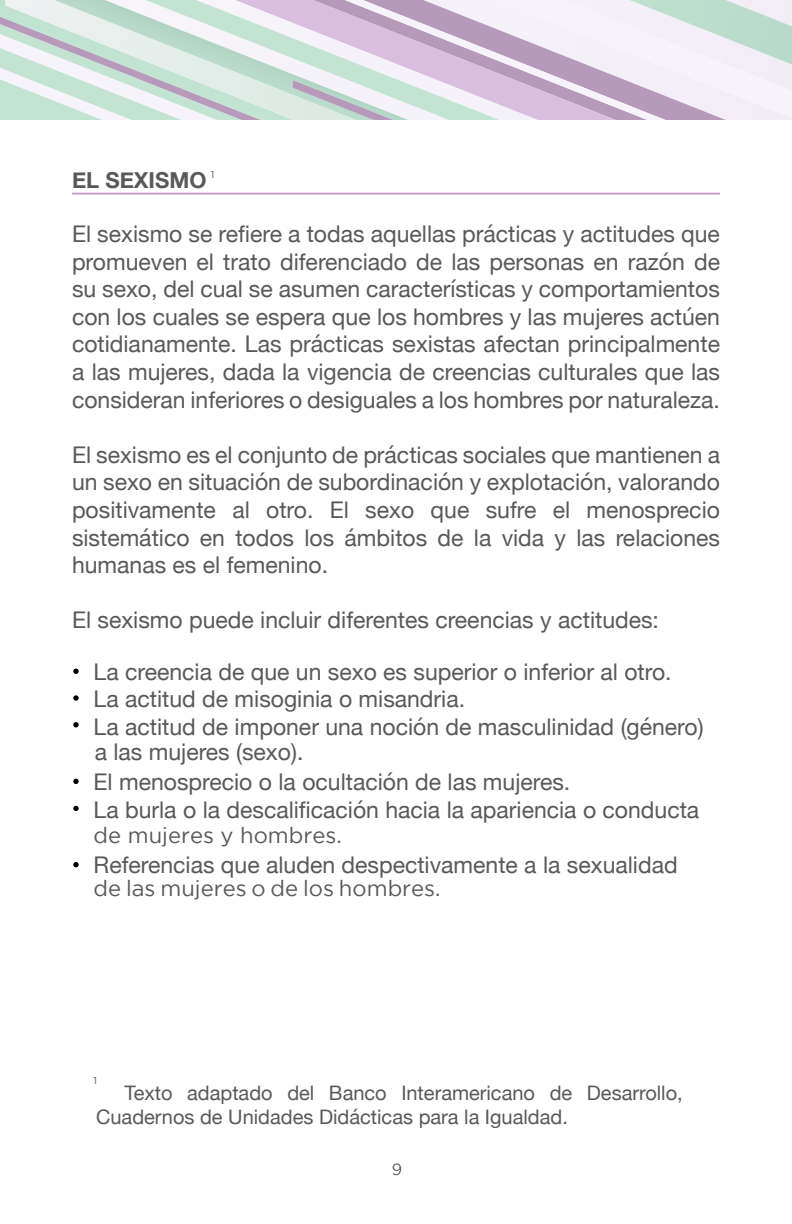
<style>
.page{position:relative;width:792px;height:1224px;background:#fff}
.page>*{position:absolute;margin:0;border:0;box-sizing:border-box;transform-origin:0 0}
.t1{font:23px/27.6px "Helvetica Neue";color:#58595b;text-align:justify}
.t2{font:22px "Gotham";color:#58595b}
.t3{font:700 22px "Helvetica Neue";color:#58595b}
.t4{font:20px/24px "Helvetica Neue";color:#58595b}
.t5{font:16px "Gotham";color:#58595b}
.t6{font:10px "Gotham";color:#58595b}
</style>
<div class="page">
<div style="left:726px;top:76px;width:66px;height:44px;background:#f6f4fa"></div>
<svg style="left:5px;top:0;width:159px;height:120px"></svg>
<svg style="left:726px;top:0;width:66px;height:76px"></svg>
<svg style="left:665px;top:0;width:61px;height:120px;fill:#f3eef7"></svg>
<svg style="left:164px;top:0;width:109px;height:120px"></svg>
<svg style="left:273px;top:0;width:392px;height:120px"></svg>
<svg style="left:293px;top:80px;width:100px;height:40px"></svg>
<hr style="left:72px;top:193px;width:648px;height:2px;background:#c9a3cd">
<svg style="left:73px;top:669px;width:6px;height:5px"></svg>
<svg style="left:73px;top:695px;width:6px;height:6px"></svg>
<svg style="left:73px;top:722px;width:6px;height:5px"></svg>
<svg style="left:73px;top:779px;width:6px;height:5px"></svg>
<svg style="left:73px;top:806px;width:6px;height:5px"></svg>
<svg style="left:73px;top:862px;width:6px;height:5px"></svg>
<p class="t6" style="left:211px;top:169px;width:5px">1</p>
<p class="t3" style="left:72px;top:163px;width:136px">EL SEXISMO</p>
<p class="t1" style="left:72px;top:221px;width:650px">El sexismo se refiere a todas aquellas prácticas y actitudes que promueven el trato diferenciado de las personas en razón de su sexo, del cual se asumen características y comportamientos con los cuales se espera que los hombres y las mujeres actúen cotidianamente. Las prácticas sexistas afectan principalmente a las mujeres, dada la vigencia de creencias culturales que las consideran inferiores o desiguales a los hombres por naturaleza.</p>
<p class="t1" style="left:72px;top:442px;width:650px">El sexismo es el conjunto de prácticas sociales que mantienen a un sexo en situación de subordinación y explotación, valorando positivamente al otro. El sexo que sufre el menosprecio sistemático en todos los ámbitos de la vida y las relaciones humanas es el femenino.</p>
<p class="t1" style="left:72px;top:608px;width:589px">El sexismo puede incluir diferentes creencias y actitudes:</p>
<p class="t1" style="left:94px;top:659px;width:612px;text-align:left">La creencia de que un sexo es superior o inferior al otro.<br>La actitud de misoginia o misandria.<br>La actitud de imponer una noción de masculinidad (género)</p>
<p class="t1" style="left:94px;top:770px;width:607px">El menosprecio o la ocultación de las mujeres.<br>La burla o la descalificación hacia la apariencia o conducta</p>
<p class="t1" style="left:94px;top:852px;width:586px">Referencias que aluden despectivamente a la sexualidad</p>
<p class="t1" style="left:95px;top:740px;width:210px">a las mujeres (sexo).</p>
<p class="t2" style="left:94px;top:823px;width:250px">de mujeres y hombres.</p>
<p class="t2" style="left:94px;top:876px;width:348px">de las mujeres o de los hombres.</p>
<p class="t6" style="left:94px;top:1075px;width:5px">1</p>
<p class="t4" style="left:96px;top:1082px;width:588px;text-indent:28px">Texto adaptado del Banco Interamericano de Desarrollo,<br>Cuadernos de Unidades Didácticas para la Igualdad.</p>
<p class="t5" style="left:392px;top:1161px;width:12px">9</p>
</div>
